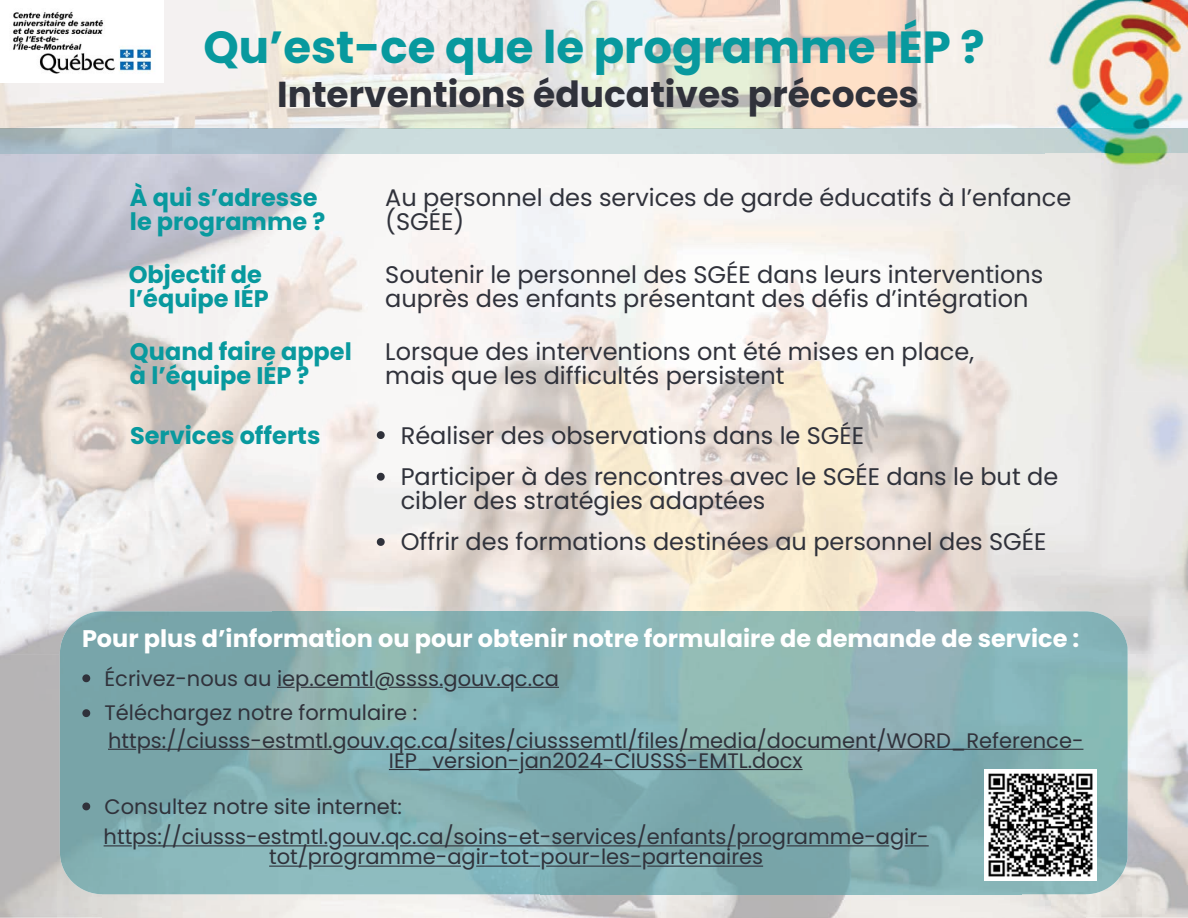
<style>
.page{position:relative;width:1188px;height:918px;background:#fff}
.page>*{position:absolute;margin:0;border:0;box-sizing:border-box;transform-origin:0 0}
.t1{font:700 45px "Poppins";color:#08999e}
.t2{font:700 36px "Poppins";color:#30323b}
.t3{font:24px/23.7px "Poppins";color:#30323b}
.t4{font:700 24px/23.7px "Poppins";color:#08999e}
.t5{font:700 24px "Poppins";color:#fff}
.t6{font:21px/20.2px "Poppins";color:#30323b;text-align:center}
</style>
<div class="page">
<img style="left:0;top:153px;width:206px;height:396px">
<img style="left:206px;top:153px;width:827px;height:396px">
<img style="left:1085px;top:654px;width:103px;height:264px">
<img style="left:103px;top:894px;width:982px;height:24px">
<img style="left:0;top:0;width:1044px;height:153px">
<img style="left:1044px;top:0;width:144px;height:168px">
<img style="left:0;top:0;width:163px;height:82px">
<img style="left:0;top:128px;width:1188px;height:1px">
<img style="left:60px;top:611px;width:1068px;height:283px">
<img style="left:985px;top:770px;width:111px;height:111px">
<svg style="left:377px;top:431px;width:8px;height:8px"></svg>
<svg style="left:377px;top:473px;width:8px;height:8px"></svg>
<svg style="left:377px;top:538px;width:8px;height:8px"></svg>
<svg style="left:82px;top:674px;width:8px;height:8px"></svg>
<hr style="left:515px;top:687px;width:44px;height:1px;background:#30323b">
<hr style="left:458px;top:687px;width:51px;height:1px;background:#30323b">
<hr style="left:389px;top:687px;width:54px;height:1px;background:#30323b">
<hr style="left:301px;top:687px;width:74px;height:1px;background:#30323b">
<svg style="left:277px;top:687px;width:18px;height:1px"></svg>
<svg style="left:82px;top:709px;width:8px;height:8px"></svg>
<svg style="left:905px;top:845px;width:24px;height:1px"></svg>
<hr style="left:786px;top:845px;width:103px;height:1px;background:#30323b">
<svg style="left:742px;top:845px;width:29px;height:1px"></svg>
<hr style="left:400px;top:845px;width:336px;height:1px;background:#30323b">
<hr style="left:343px;top:845px;width:51px;height:1px;background:#30323b">
<hr style="left:138px;top:845px;width:190px;height:1px;background:#30323b">
<svg style="left:104px;top:845px;width:28px;height:1px"></svg>
<hr style="left:647px;top:866px;width:116px;height:1px;background:#30323b">
<hr style="left:546px;top:866px;width:95px;height:1px;background:#30323b">
<hr style="left:476px;top:866px;width:64px;height:1px;background:#30323b">
<hr style="left:358px;top:866px;width:103px;height:1px;background:#30323b">
<svg style="left:314px;top:866px;width:29px;height:1px"></svg>
<hr style="left:269px;top:866px;width:38px;height:1px;background:#30323b">
<hr style="left:404px;top:749px;width:679px;height:1px;background:#30323b">
<hr style="left:347px;top:749px;width:51px;height:1px;background:#30323b">
<hr style="left:142px;top:749px;width:190px;height:1px;background:#30323b">
<svg style="left:108px;top:749px;width:28px;height:1px"></svg>
<hr style="left:525px;top:769px;width:278px;height:1px;background:#30323b">
<hr style="left:389px;top:769px;width:130px;height:1px;background:#30323b">
<svg style="left:82px;top:803px;width:8px;height:7px"></svg>
<h1 class="t1" style="left:203px;top:16px;width:783px">Qu’est-ce que le programme IÉP ?</h1>
<h2 class="t2" style="left:277px;top:69px;width:643px">Interventions éducatives précoces</h2>
<p class="t4" style="left:130px;top:186px;width:197px">À qui s’adresse le programme ?</p>
<p class="t3" style="left:385px;top:186px;width:687px">Au personnel des services de garde éducatifs à l’enfance (SGÉE)</p>
<p class="t4" style="left:129px;top:263px;width:142px">Objectif de l’équipe IÉP</p>
<p class="t3" style="left:385px;top:263px;width:660px">Soutenir le personnel des SGÉE dans leurs interventions auprès des enfants présentant des défis d’intégration</p>
<p class="t4" style="left:130px;top:340px;width:223px">Quand faire appel à l’équipe IÉP ?</p>
<p class="t3" style="left:385px;top:340px;width:590px">Lorsque des interventions ont été mises en place, mais que les difficultés persistent</p>
<p class="t4" style="left:130px;top:423px;width:192px">Services offerts</p>
<p class="t3" style="left:401px;top:414px;width:659px;line-height:41.7px">Réaliser des observations dans le SGÉE<br>Participer à des rencontres avec le SGÉE dans le but de</p>
<p class="t3" style="left:401px;top:480px;width:647px;line-height:41.5px">cibler des stratégies adaptées<br>Offrir des formations destinées au personnel des SGÉE</p>
<p class="t5" style="left:82px;top:622px;width:999px">Pour plus d’information ou pour obtenir notre formulaire de demande de service :</p>
<p class="t6" style="left:105px;top:661px;width:456px;line-height:34.8px;text-align:left">Écrivez-nous au iep.cemtl@ssss.gouv.qc.ca<br>Téléchargez notre formulaire :</p>
<p class="t6" style="left:108px;top:730px;width:977px">https://ciusss-estmtl.gouv.qc.ca/sites/ciusssemtl/files/media/document/WORD_Reference-<br>IEP_version-jan2024-CIUSSS-EMTL.docx</p>
<p class="t6" style="left:105px;top:796px;width:299px">Consultez notre site internet:</p>
<p class="t6" style="left:104px;top:827px;width:827px">https://ciusss-estmtl.gouv.qc.ca/soins-et-services/enfants/programme-agir&shy;tot/programme-agir-tot-pour-les-partenaires</p>
</div>
